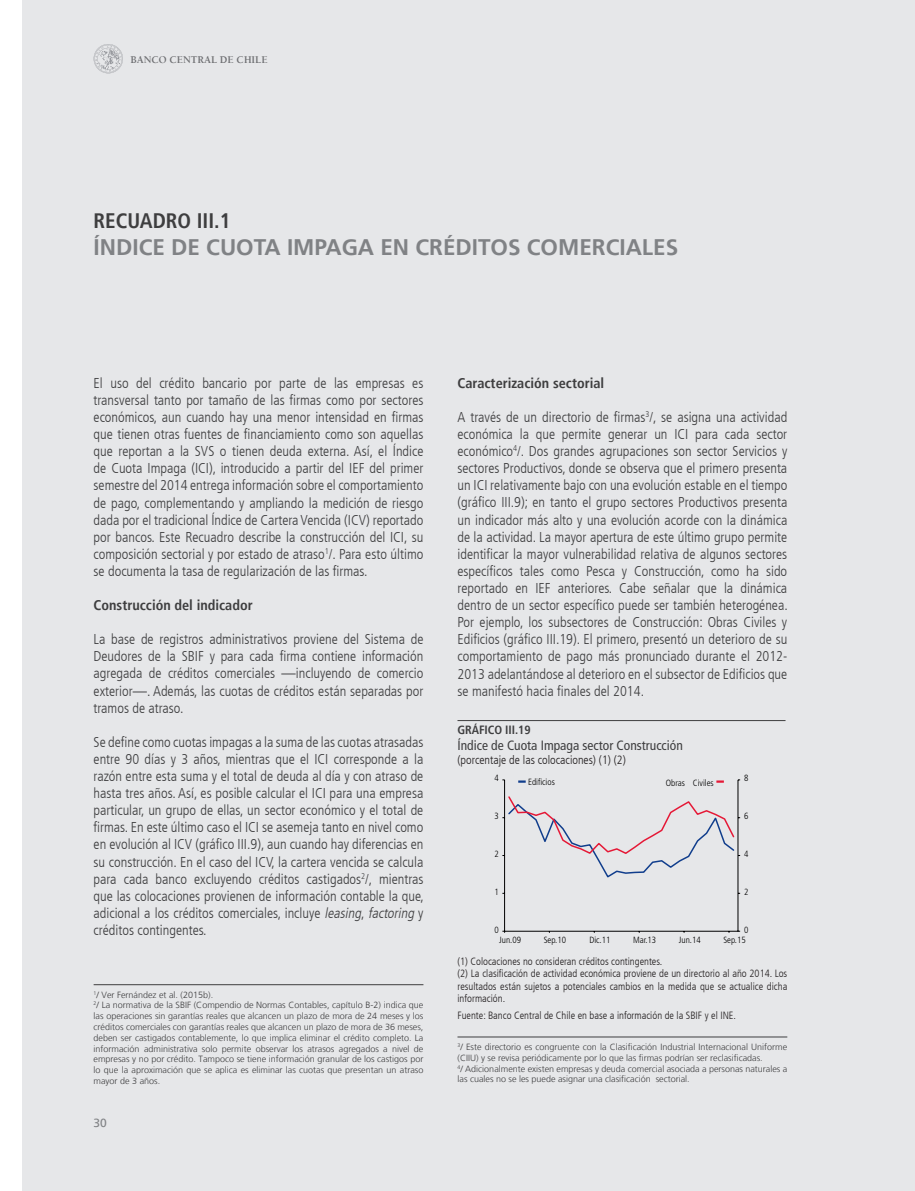
<style>
.page{position:relative;width:915px;height:1191px;background:#fff}
.page>*{position:absolute;margin:0;border:0;box-sizing:border-box;transform-origin:0 0}
.Titulo_rec{font:700 22.5px "Frutiger LT";color:#808285}
.Recuadro{font:700 condensed 21px "Frutiger LT";color:#3e3e3f}
.Texto_rec{font:300 condensed 14.25px/17.1px "Frutiger LT";color:#3e3e3f;text-align:justify}
.subtitulos_negritas{font:700 condensed 14.25px "Frutiger LT";color:#3e3e3f}
.Titulo_Gráfico_o_tab{font:condensed 13.5px "Frutiger LT";color:#3e3e3f}
.Sub_titulo_Grafico_o{font:300 condensed 12px "Frutiger LT";color:#231f20}
.Gráfico_Y_Tabla{font:700 condensed 12px "Frutiger LT";letter-spacing:-.005em;color:#3e3e3f}
.t1{font:12px "Frutiger LT";color:#808285}
.Leyenda_grafico_y_ta{font:300 condensed 10.5px/12.6px "Frutiger LT";color:#231f20;text-align:justify}
.t2{font:700 10.5px "Berkeley LT";color:#6c6d70}
.pie_de_página{font:300 9px/10.8px "Frutiger LT";color:#3e3e3f}
.t3{font:300 condensed 9px "Frutiger LT";color:#000}
.s1{font-style:italic}
</style>
<div class="page">
<div style="left:22px;top:0;width:892px;height:1191px;background:#e6e7e9"></div>
<hr style="left:914px;top:0;width:1px;height:1191px;background:#e6e7e9">
<svg style="left:94px;top:44px;width:29px;height:29px"></svg>
<hr style="left:94px;top:984px;width:329px;height:1px;background:#3e3e3f">
<hr style="left:457px;top:1036px;width:330px;height:1px;background:#3e3e3f">
<hr style="left:457px;top:720px;width:328px;height:1px;background:#3e3e3f">
<svg style="left:518px;top:780px;width:7px;height:2px"></svg>
<svg style="left:716px;top:780px;width:7px;height:2px"></svg>
<hr style="left:737px;top:780px;width:1px;height:151px;background:#000">
<hr style="left:504px;top:780px;width:1px;height:151px;background:#000">
<hr style="left:504px;top:931px;width:233px;height:1px;background:#000">
<svg style="left:502px;top:795px;width:237px;height:83px"></svg>
<p class="t2" style="left:130px;top:54px;width:139px">BANCO CENTRAL DE CHILE</p>
<p class="Recuadro" style="left:94px;top:209px;width:138px">RECUADRO III.1</p>
<p class="Titulo_rec" style="left:94px;top:234px;width:586px">ÍNDICE DE CUOTA IMPAGA EN CRÉDITOS COMERCIALES</p>
<p class="Texto_rec" style="left:94px;top:374px;width:331px">El uso del crédito bancario por parte de las empresas es transversal tanto por tamaño de las firmas como por sectores económicos, aun cuando hay una menor intensidad en firmas que tienen otras fuentes de financiamiento como son aquellas que reportan a la SVS o tienen deuda externa. Así, el Índice de Cuota Impaga (ICI), introducido a partir del IEF del primer semestre del 2014 entrega información sobre el comportamiento de pago, complementando y ampliando la medición de riesgo dada por el tradicional Índice de Cartera Vencida (ICV) reportado por bancos. Este Recuadro describe la construcción del ICI, su composición sectorial y por estado de atraso<sup>1</sup>/. Para esto último se documenta la tasa de regularización de las firmas.</p>
<p class="subtitulos_negritas" style="left:94px;top:597px;width:160px">Construcción del indicador</p>
<p class="Texto_rec" style="left:94px;top:631px;width:331px">La base de registros administrativos proviene del Sistema de Deudores de la SBIF y para cada firma contiene información agregada de créditos comerciales —incluyendo de comercio exterior—. Además, las cuotas de créditos están separadas por tramos de atraso.</p>
<p class="Texto_rec" style="left:94px;top:733px;width:332px">Se define como cuotas impagas a la suma de las cuotas atrasadas entre 90 días y 3 años, mientras que el ICI corresponde a la razón entre esta suma y el total de deuda al día y con atraso de hasta tres años. Así, es posible calcular el ICI para una empresa particular, un grupo de ellas, un sector económico y el total de firmas. En este último caso el ICI se asemeja tanto en nivel como en evolución al ICV (gráfico III.9), aun cuando hay diferencias en su construcción. En el caso del ICV, la cartera vencida se calcula para cada banco excluyendo créditos castigados<sup>2</sup>/, mientras que las colocaciones provienen de información contable la que, adicional a los créditos comerciales, incluye <span class="s1">leasing</span>, <span class="s1">factoring</span> y créditos contingentes.</p>
<p class="pie_de_página" style="left:94px;top:989px;width:121px"><sup>1</sup>/ Ver Fernández et al. (2015b).</p>
<p class="pie_de_página" style="left:94px;top:1000px;width:331px;text-align:justify"><sup>2</sup>/ La normativa de la SBIF (Compendio de Normas Contables, capítulo B-2) indica que las operaciones sin garantías reales que alcancen un plazo de mora de 24 meses y los créditos comerciales con garantías reales que alcancen un plazo de mora de 36 meses, deben ser castigados contablemente, lo que implica eliminar el crédito completo. La información administrativa solo permite observar los atrasos agregados a nivel de empresas y no por crédito. Tampoco se tiene información granular de los castigos por lo que la aproximación que se aplica es eliminar las cuotas que presentan un atraso mayor de 3 años.</p>
<p class="t1" style="left:94px;top:1116px;width:15px">30</p>
<p class="subtitulos_negritas" style="left:457px;top:374px;width:148px">Caracterización sectorial</p>
<p class="Texto_rec" style="left:457px;top:409px;width:332px">A través de un directorio de firmas<sup>3</sup>/, se asigna una actividad económica la que permite generar un ICI para cada sector económico<sup>4</sup>/. Dos grandes agrupaciones son sector Servicios y sectores Productivos, donde se observa que el primero presenta un ICI relativamente bajo con una evolución estable en el tiempo (gráfico III.9); en tanto el grupo sectores Productivos presenta un indicador más alto y una evolución acorde con la dinámica de la actividad. La mayor apertura de este último grupo permite identificar la mayor vulnerabilidad relativa de algunos sectores específicos tales como Pesca y Construcción, como ha sido reportado en IEF anteriores. Cabe señalar que la dinámica dentro de un sector específico puede ser también heterogénea.<br>Por ejemplo, los subsectores de Construcción: Obras Civiles y Edificios (gráfico III.19). El primero, presentó un deterioro de su comportamiento de pago más pronunciado durante el 2012- 2013 adelantándose al deterioro en el subsector de Edificios que se manifestó hacia finales del 2014.</p>
<p class="Gráfico_Y_Tabla" style="left:457px;top:722px;width:75px">GRÁFICO III.19</p>
<p class="Titulo_Gráfico_o_tab" style="left:457px;top:737px;width:227px">Índice de Cuota Impaga sector Construcción</p>
<p class="Sub_titulo_Grafico_o" style="left:457px;top:753px;width:170px">(porcentaje de las colocaciones) (1) (2)</p>
<p class="t3" style="left:494px;top:773px;width:6px">4</p>
<p class="t3" style="left:528px;top:776px;width:28px">Edificios</p>
<p class="t3" style="left:665px;top:777px;width:49px">Obras Civiles</p>
<p class="t3" style="left:743px;top:773px;width:6px">8</p>
<p class="t3" style="left:494px;top:811px;width:6px">3</p>
<p class="t3" style="left:743px;top:811px;width:6px">6</p>
<p class="t3" style="left:494px;top:848px;width:6px">2</p>
<p class="t3" style="left:743px;top:848px;width:6px">4</p>
<p class="t3" style="left:494px;top:886px;width:6px">1</p>
<p class="t3" style="left:743px;top:886px;width:6px">2</p>
<p class="t3" style="left:494px;top:924px;width:6px">0</p>
<p class="t3" style="left:743px;top:924px;width:6px">0</p>
<p class="t3" style="left:499px;top:935px;width:23px">Jun.09</p>
<p class="t3" style="left:543px;top:935px;width:24px">Sep.10</p>
<p class="t3" style="left:589px;top:935px;width:22px">Dic.11</p>
<p class="t3" style="left:632px;top:935px;width:25px">Mar.13</p>
<p class="t3" style="left:678px;top:935px;width:23px">Jun.14</p>
<p class="t3" style="left:723px;top:935px;width:24px">Sep.15</p>
<p class="Leyenda_grafico_y_ta" style="left:457px;top:954px;width:206px">(1) Colocaciones no consideran créditos contingentes.</p>
<p class="Leyenda_grafico_y_ta" style="left:457px;top:967px;width:331px">(2) La clasificación de actividad económica proviene de un directorio al año 2014. Los resultados están sujetos a potenciales cambios en la medida que se actualice dicha información.</p>
<p class="Leyenda_grafico_y_ta" style="left:457px;top:1009px;width:280px">Fuente: Banco Central de Chile en base a información de la SBIF y el INE.</p>
<p class="pie_de_página" style="left:457px;top:1041px;width:331px"><sup>3</sup>/ Este directorio es congruente con la Clasificación Industrial Internacional Uniforme (CIIU) y se revisa periódicamente por lo que las firmas podrían ser reclasificadas.</p>
<p class="pie_de_página" style="left:457px;top:1063px;width:331px"><sup>4</sup>/ Adicionalmente existen empresas y deuda comercial asociada a personas naturales a las cuales no se les puede asignar una clasificación sectorial.</p>
</div>
